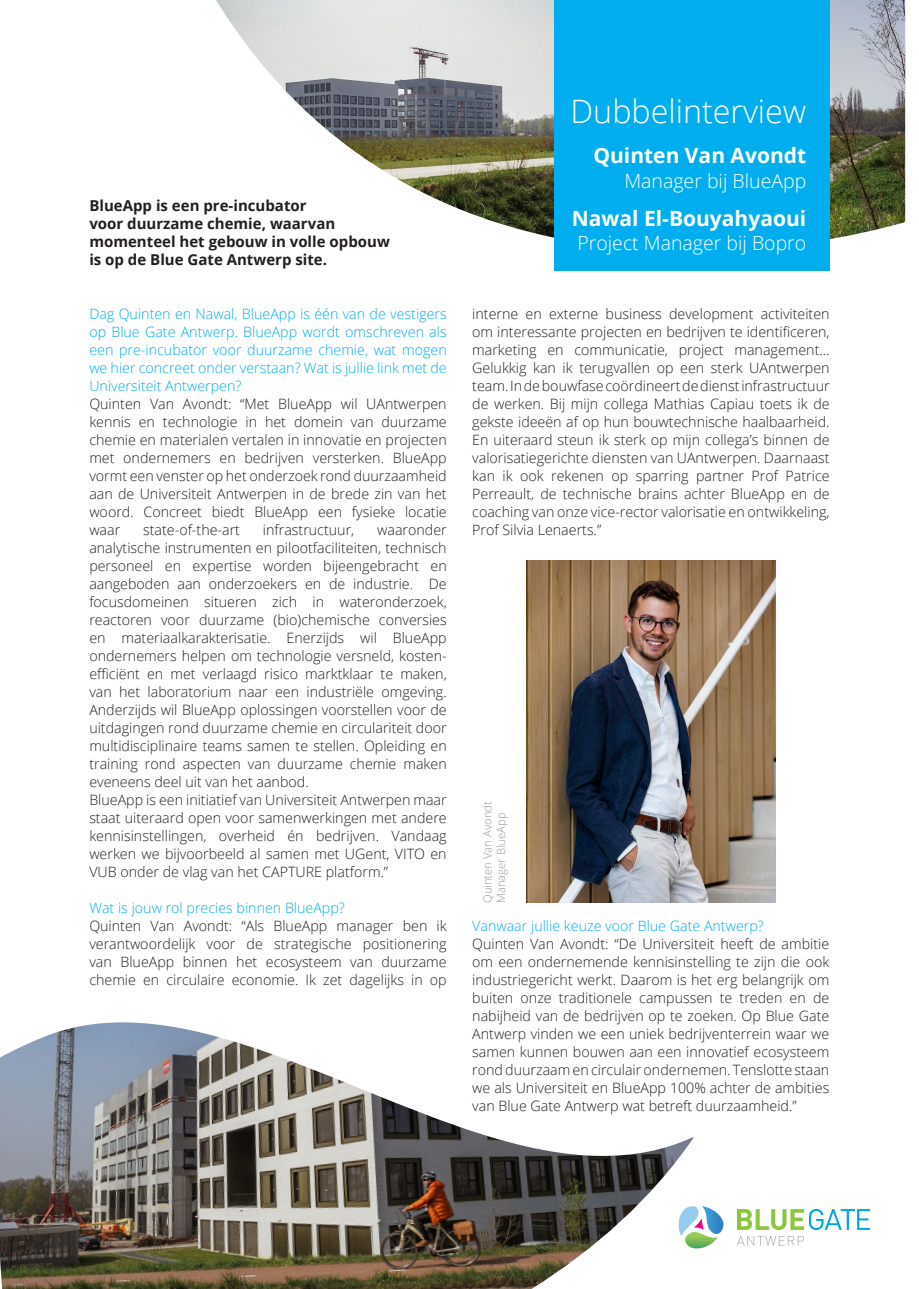
<style>
.page{position:relative;width:919px;height:1289px;background:#fff}
.page>*{position:absolute;margin:0;border:0;box-sizing:border-box;transform-origin:0 0}
.t1{font:300 32.25px "Open Sans";color:#fff}
.t2{font:700 21px "Open Sans";color:#fff}
.t3{font:300 19.5px "Open Sans";color:#fff}
.Bodytekst{font:700 15px/18px "Open Sans";color:#231f20}
.Bodytekst-2{font:300 14.25px/18px "Open Sans";color:#231f20;text-align:justify}
.Bodytekst-3{font:300 14.25px/18px "Open Sans";color:#00aeef;text-align:justify}
.t4{font:300 11.25px "Open Sans";color:#999}
</style>
<div class="page">
<img style="left:216px;top:0;width:689px;height:253px">
<img style="left:0;top:1022px;width:693px;height:266px">
<svg style="left:737px;top:1236px;width:67px;height:9px"></svg>
<svg style="left:737px;top:1208px;width:132px;height:21px"></svg>
<svg style="left:678px;top:1205px;width:45px;height:43px"></svg>
<div style="left:554px;top:0;width:275px;height:270px;background:#00aeef"></div>
<img style="left:526px;top:560px;width:249px;height:343px">
<p class="Bodytekst" style="left:89px;top:196px;width:302px">BlueApp is een pre-incubator<br>voor duurzame chemie, waarvan momenteel het gebouw in volle opbouw is op de Blue Gate Antwerp site.</p>
<p class="Bodytekst-3" style="left:89px;top:304px;width:359px">Dag Quinten en Nawal, BlueApp is één van de vestigers op Blue Gate Antwerp. BlueApp wordt omschreven als een pre-incubator voor duurzame chemie, wat mogen we hier concreet onder verstaan? Wat is jullie link met de Universiteit Antwerpen?</p>
<p class="Bodytekst-2" style="left:89px;top:394px;width:359px">Quinten Van Avondt: “Met BlueApp wil UAntwerpen kennis en technologie in het domein van duurzame chemie en materialen vertalen in innovatie en projecten met ondernemers en bedrijven versterken. BlueApp vormt een venster op het onderzoek rond duurzaamheid aan de Universiteit Antwerpen in de brede zin van het woord. Concreet biedt BlueApp een fysieke locatie waar</p>
<p class="Bodytekst-2" style="left:143px;top:520px;width:98px">state-of-the-art</p>
<p class="Bodytekst-2" style="left:263px;top:520px;width:93px">infrastructuur,</p>
<p class="Bodytekst-2" style="left:89px;top:520px;width:359px;text-indent:288px">waaronder analytische instrumenten en pilootfaciliteiten, technisch personeel en expertise worden bijeengebracht en aangeboden aan onderzoekers en de industrie. De focusdomeinen situeren zich in wateronderzoek, reactoren voor duurzame (bio)chemische conversies en materiaalkarakterisatie. Enerzijds wil BlueApp ondernemers helpen om technologie versneld, kosten&shy;efficiënt en met verlaagd risico marktklaar te maken, van het laboratorium naar een industriële omgeving.<br>Anderzijds wil BlueApp oplossingen voorstellen voor de uitdagingen rond duurzame chemie en circulariteit door multidisciplinaire teams samen te stellen. Opleiding en training rond aspecten van duurzame chemie maken eveneens deel uit van het aanbod.</p>
<p class="Bodytekst-2" style="left:89px;top:790px;width:359px">BlueApp is een initiatief van Universiteit Antwerpen maar staat uiteraard open voor samenwerkingen met andere kennisinstellingen, overheid én bedrijven. Vandaag werken we bijvoorbeeld al samen met UGent, VITO en VUB onder de vlag van het CAPTURE platform.”</p>
<p class="Bodytekst-3" style="left:89px;top:898px;width:257px">Wat is jouw rol precies binnen BlueApp?</p>
<p class="Bodytekst-2" style="left:89px;top:916px;width:359px">Quinten Van Avondt: “Als BlueApp manager ben ik verantwoordelijk voor de strategische positionering van BlueApp binnen het ecosysteem van duurzame chemie en circulaire economie. Ik zet dagelijks in op</p>
<p class="t1" style="left:570px;top:89px;width:237px">Dubbelinterview</p>
<p class="t2" style="left:593px;top:141px;width:214px">Quinten Van Avondt</p>
<p class="t3" style="left:624px;top:168px;width:183px">Manager bij BlueApp</p>
<p class="t2" style="left:571px;top:204px;width:236px">Nawal El-Bouyahyaoui</p>
<p class="t3" style="left:577px;top:229px;width:230px">Project Manager bij Bopro</p>
<p class="Bodytekst-2" style="left:472px;top:304px;width:359px">interne en externe business development activiteiten om interessante projecten en bedrijven te identificeren, marketing en communicatie, project management...<br>Gelukkig kan ik terugvallen op een sterk UAntwerpen team. In de bouwfase coördineert de dienst infrastructuur de werken. Bij mijn collega Mathias Capiau toets ik de gekste ideeën af op hun bouwtechnische haalbaarheid.<br>En uiteraard steun ik sterk op mijn collega’s binnen de valorisatiegerichte diensten van UAntwerpen. Daarnaast kan ik ook rekenen op sparring partner Prof Patrice Perreault, de technische brains achter BlueApp en de coaching van onze vice-rector valorisatie en ontwikkeling, Prof Silvia Lenaerts.”</p>
<p class="t4" style="left:479px;top:903px;width:103px;rotate:-90deg">Quinten Van Avondt</p>
<p class="t4" style="left:493px;top:903px;width:92px;rotate:-90deg">Manager BlueApp</p>
<p class="Bodytekst-3" style="left:472px;top:916px;width:293px">Vanwaar jullie keuze voor Blue Gate Antwerp?</p>
<p class="Bodytekst-2" style="left:472px;top:934px;width:358px">Quinten Van Avondt: “De Universiteit heeft de ambitie om een ondernemende kennisinstelling te zijn die ook industriegericht werkt. Daarom is het erg belangrijk om buiten onze traditionele campussen te treden en de nabijheid van de bedrijven op te zoeken. Op Blue Gate Antwerp vinden we een uniek bedrijventerrein waar we samen kunnen bouwen aan een innovatief ecosysteem rond duurzaam en circulair ondernemen. Tenslotte staan we als Universiteit en BlueApp 100% achter de ambities van Blue Gate Antwerp wat betreft duurzaamheid.”</p>
</div>
